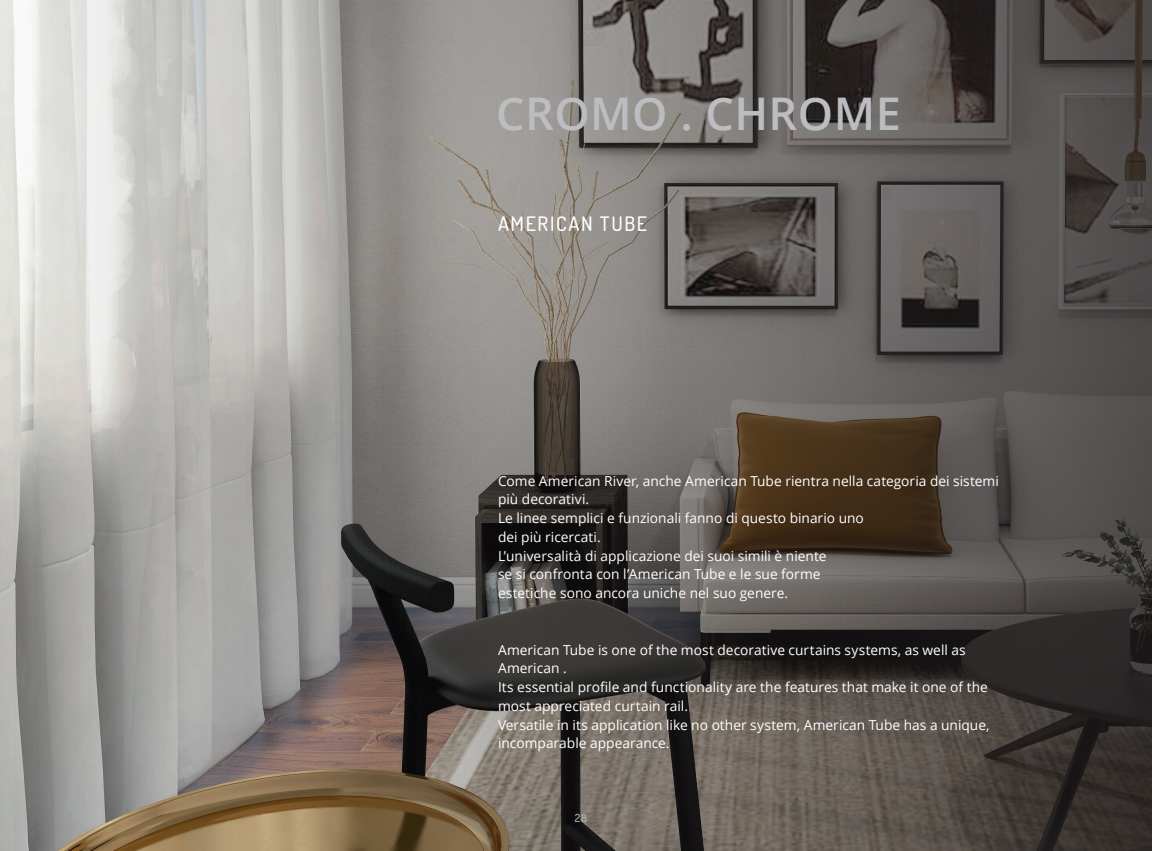
<style>
.page{position:relative;width:1152px;height:851px;background:#fff}
.page>*{position:absolute;margin:0;border:0;box-sizing:border-box;transform-origin:0 0}
.t1{font:600 45px "Open Sans";letter-spacing:.01em;color:#bcbdc0}
.t2{font:500 20px "Dosis";letter-spacing:.08em;color:#fff}
.t3{font:13.75px/18.8px "Open Sans";color:#fff}
.t4{font:500 11.25px "Dosis";color:#bcbdc0}
</style>
<div class="page">
<img style="left:0;top:0;width:1152px;height:850px">
<p class="t1" style="left:496px;top:83px;width:406px">CROMO . CHROME</p>
<p class="t2" style="left:498px;top:211px;width:151px">AMERICAN TUBE</p>
<p class="t3" style="left:498px;top:471px;width:502px">Come American River, anche American Tube rientra nella categoria dei sistemi più decorativi.</p>
<p class="t3" style="left:498px;top:508px;width:367px">Le linee semplici e funzionali fanno di questo binario uno</p>
<p class="t3" style="left:498px;top:527px;width:104px">dei più ricercati.</p>
<p class="t3" style="left:498px;top:546px;width:330px">L’universalità di applicazione dei suoi simili è niente</p>
<p class="t3" style="left:498px;top:564px;width:324px">se si confronta con l’American Tube e le sue forme</p>
<p class="t3" style="left:498px;top:583px;width:291px">estetiche sono ancora uniche nel suo genere.</p>
<p class="t3" style="left:498px;top:639px;width:469px">American Tube is one of the most decorative curtains systems, as well as<br>American .</p>
<p class="t3" style="left:498px;top:677px;width:491px">Its essential profile and functionality are the features that make it one of the most appreciated curtain rail.</p>
<p class="t3" style="left:498px;top:714px;width:493px">Versatile in its application like no other system, American Tube has a unique, incomparable appearance.</p>
<p class="t4" style="left:575px;top:810px;width:14px">28</p>
</div>
